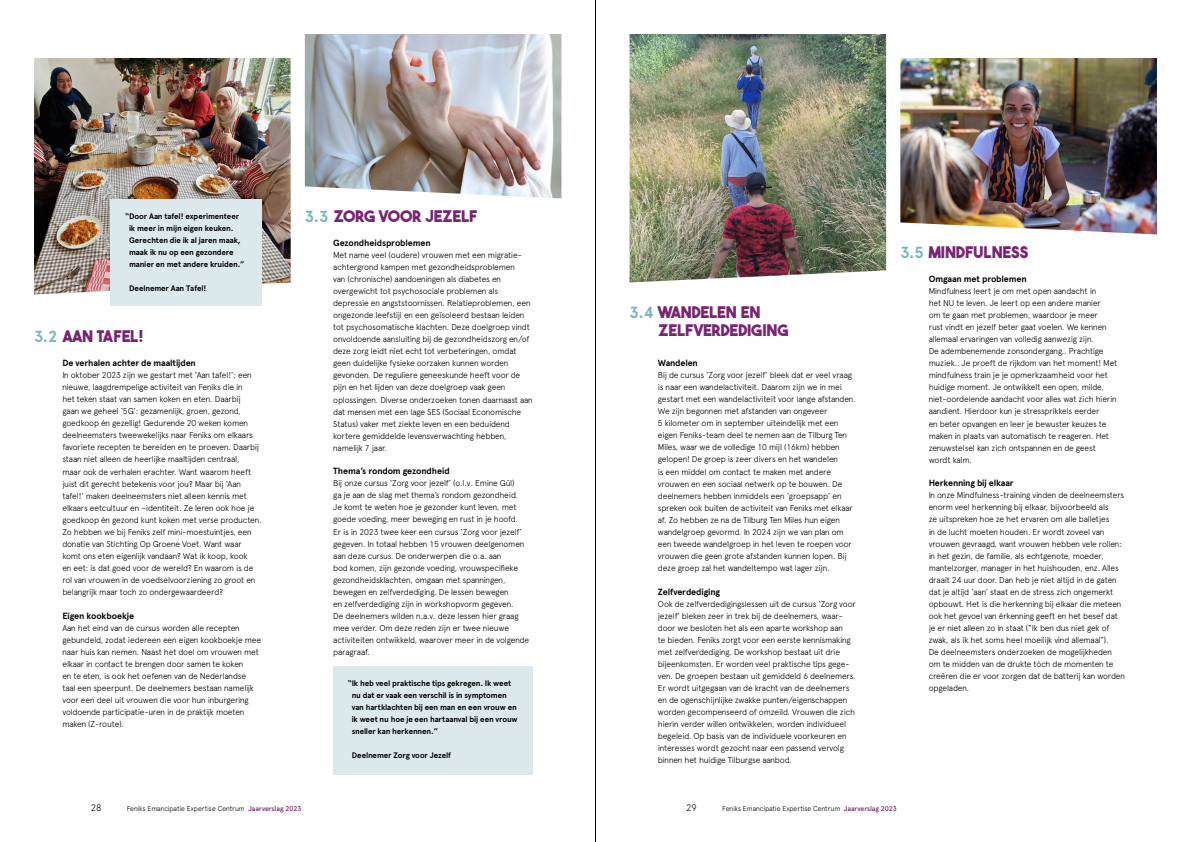
<style>
.page{position:relative;width:1191px;height:842px;background:#fff}
.page>*{position:absolute;margin:0;border:0;box-sizing:border-box;transform-origin:0 0}
.t1{font:16px/18px "THE BOLD FONT, PRO";letter-spacing:-.025em;color:#792573}
.t2{font:300 9.5px "Apercu Pro";color:#000}
.t3{font:700 9px "Apercu";letter-spacing:-.015em;color:#000}
.t4{font:300 8.5px/12px "Apercu Pro";letter-spacing:-.02em;color:#000}
.t5{font:700 8px/12px "Apercu";letter-spacing:-.015em;color:#000}
.t6{font:300 7px "Apercu Pro";letter-spacing:-.015em;color:#000}
.s1{font-family:"Apercu";font-weight:700;color:#72b6bf}
.s2{font-weight:500;color:#792573}
</style>
<div class="page">
<img style="left:34px;top:58px;width:257px;height:236px">
<img style="left:629px;top:34px;width:257px;height:248px">
<img style="left:900px;top:58px;width:257px;height:176px">
<div style="left:333px;top:666px;width:200px;height:108px;background:#dbe9ed"></div>
<div style="left:111px;top:199px;width:151px;height:107px;background:#dbe9ed"></div>
<img style="left:305px;top:34px;width:256px;height:164px">
<hr style="left:595px;top:0;width:1px;height:842px;background:#000">
<p class="t5" style="left:129px;top:211px;width:117px;text-indent:-4px">“Door Aan tafel! experimenteer ik meer in mijn eigen keuken.<br>Gerechten die ik al jaren maak, maak ik nu op een gezondere manier en met andere kruiden.”</p>
<p class="t5" style="left:129px;top:283px;width:79px">Deelnemer Aan Tafel!</p>
<h1 class="t1" style="left:34px;top:327px;width:111px"><span class="s1">3.2</span> AAN TAFEL!</h1>
<p class="t3" style="left:62px;top:358px;width:135px">De verhalen achter de maaltijden</p>
<p class="t4" style="left:62px;top:369px;width:201px">In oktober 2023 zijn we gestart met ‘Aan tafel!’; een nieuwe, laagdrempelige activiteit van Feniks die in<br>het teken staat van samen koken en eten. Daarbij<br>gaan we geheel ‘5G’: gezamenlijk, groen, gezond, goedkoop én gezellig! Gedurende 20 weken komen deelneemsters tweewekelijks naar Feniks om elkaars favoriete recepten te bereiden en te proeven. Daarbij staan niet alleen de heerlijke maaltijden centraal,<br>maar ook de verhalen erachter. Want waarom heeft juist dit gerecht betekenis voor jou? Maar bij ‘Aan tafel!’ maken deelneemsters niet alleen kennis met elkaars eetcultuur en –identiteit. Ze leren ook hoe je goedkoop én gezond kunt koken met verse producten.<br>Zo hebben we bij Feniks zelf mini-moestuintjes, een donatie van Stichting Op Groene Voet. Want waar komt ons eten eigenlijk vandaan? Wat ik koop, kook<br>en eet: is dat goed voor de wereld? En waarom is de rol van vrouwen in de voedselvoorziening zo groot en belangrijk maar toch zo ondergewaardeerd?</p>
<p class="t3" style="left:62px;top:610px;width:73px">Eigen kookboekje</p>
<p class="t4" style="left:62px;top:621px;width:200px">Aan het eind van de cursus worden alle recepten gebundeld, zodat iedereen een eigen kookboekje mee naar huis kan nemen. Naast het doel om vrouwen met elkaar in contact te brengen door samen te koken<br>en te eten, is ook het oefenen van de Nederlandse taal een speerpunt. De deelnemers bestaan namelijk voor een deel uit vrouwen die voor hun inburgering voldoende participatie-uren in de praktijk moeten maken (Z-route).</p>
<h1 class="t1" style="left:305px;top:207px;width:175px"><span class="s1">3.3</span> ZORG VOOR JEZELF</h1>
<p class="t3" style="left:333px;top:238px;width:99px">Gezondheidsproblemen</p>
<p class="t4" style="left:333px;top:249px;width:201px">Met name veel (oudere) vrouwen met een migratie&shy;achtergrond kampen met gezondheidsproblemen<br>van (chronische) aandoeningen als diabetes en overgewicht tot psychosociale problemen als depressie en angststoornissen. Relatieproblemen, een ongezonde leefstijl en een geïsoleerd bestaan leiden tot psychosomatische klachten. Deze doelgroep vindt onvoldoende aansluiting bij de gezondheidszorg en/of deze zorg leidt niet echt tot verbeteringen, omdat geen duidelijke fysieke oorzaken kunnen worden gevonden. De reguliere geneeskunde heeft voor de pijn en het lijden van deze doelgroep vaak geen oplossingen. Diverse onderzoeken tonen daarnaast aan dat mensen met een lage SES (Sociaal Economische Status) vaker met ziekte leven en een beduidend kortere gemiddelde levensverwachting hebben, namelijk 7 jaar.</p>
<p class="t3" style="left:333px;top:466px;width:118px">Thema’s rondom gezondheid</p>
<p class="t4" style="left:333px;top:477px;width:198px">Bij onze cursus ‘Zorg voor jezelf’ (o.l.v. Emine Gül)<br>ga je aan de slag met thema’s rondom gezondheid.<br>Je komt te weten hoe je gezonder kunt leven, met goede voeding, meer beweging en rust in je hoofd.<br>Er is in 2023 twee keer een cursus ‘Zorg voor jezelf’ gegeven. In totaal hebben 15 vrouwen deelgenomen aan deze cursus. De onderwerpen die o.a. aan<br>bod komen, zijn gezonde voeding, vrouwspecifieke gezondheidsklachten, omgaan met spanningen, bewegen en zelfverdediging. De lessen bewegen<br>en zelfverdediging zijn in workshopvorm gegeven.<br>De deelnemers wilden n.a.v. deze lessen hier graag mee verder. Om deze reden zijn er twee nieuwe activiteiten ontwikkeld, waarover meer in de volgende paragraaf.</p>
<p class="t5" style="left:352px;top:678px;width:167px;text-indent:-4px">“Ik heb veel praktische tips gekregen. Ik weet nu dat er vaak een verschil is in symptomen van hartklachten bij een man en een vrouw en ik weet nu hoe je een hartaanval bij een vrouw sneller kan herkennen.”</p>
<p class="t5" style="left:352px;top:750px;width:101px">Deelnemer Zorg voor Jezelf</p>
<h1 class="t1" style="left:658px;top:303px;width:132px;text-indent:-28px"><span class="s1">3.4</span> WANDELEN EN<br>ZELFVERDEDIGING</h1>
<p class="t3" style="left:658px;top:358px;width:42px">Wandelen</p>
<p class="t4" style="left:658px;top:369px;width:199px">Bij de cursus ‘Zorg voor jezelf’ bleek dat er veel vraag is naar een wandelactiviteit. Daarom zijn we in mei gestart met een wandelactiviteit voor lange afstanden.<br>We zijn begonnen met afstanden van ongeveer<br>5 kilometer om in september uiteindelijk met een eigen Feniks-team deel te nemen aan de Tilburg Ten Miles, waar we de volledige 10 mijl (16km) hebben gelopen! De groep is zeer divers en het wandelen<br>is een middel om contact te maken met andere vrouwen en een sociaal netwerk op te bouwen. De deelnemers hebben inmiddels een ‘groepsapp’ en spreken ook buiten de activiteit van Feniks met elkaar af. Zo hebben ze na de Tilburg Ten Miles hun eigen wandelgroep gevormd. In 2024 zijn we van plan om een tweede wandelgroep in het leven te roepen voor vrouwen die geen grote afstanden kunnen lopen. Bij deze groep zal het wandeltempo wat lager zijn.</p>
<p class="t3" style="left:658px;top:586px;width:64px">Zelfverdediging</p>
<p class="t4" style="left:658px;top:597px;width:199px">Ook de zelfverdedigingslessen uit de cursus ‘Zorg voor jezelf’ bleken zeer in trek bij de deelnemers, waar&shy;door we besloten het als een aparte workshop aan<br>te bieden. Feniks zorgt voor een eerste kennismaking met zelfverdediging. De workshop bestaat uit drie bijeenkomsten. Er worden veel praktische tips gege&shy;ven. De groepen bestaan uit gemiddeld 6 deelnemers.<br>Er wordt uitgegaan van de kracht van de deelnemers en de ogenschijnlijke zwakke punten/eigenschappen worden gecompenseerd of omzeild. Vrouwen die zich hierin verder willen ontwikkelen, worden individueel begeleid. Op basis van de individuele voorkeuren en interesses wordt gezocht naar een passend vervolg binnen het huidige Tilburgse aanbod.</p>
<h1 class="t1" style="left:900px;top:243px;width:130px"><span class="s1">3.5</span> MINDFULNESS</h1>
<p class="t3" style="left:928px;top:274px;width:99px">Omgaan met problemen</p>
<p class="t4" style="left:928px;top:285px;width:190px">Mindfulness leert je om met open aandacht in<br>het NU te leven. Je leert op een andere manier<br>om te gaan met problemen, waardoor je meer<br>rust vindt en jezelf beter gaat voelen. We kennen allemaal ervaringen van volledig aanwezig zijn.<br>De adembenemende zonsondergang.. Prachtige muziek.. Je proeft de rijkdom van het moment! Met mindfulness train je je opmerkzaamheid voor het huidige moment. Je ontwikkelt een open, milde, niet-oordelende aandacht voor alles wat zich hierin aandient. Hierdoor kun je stressprikkels eerder<br>en beter opvangen en leer je bewuster keuzes te maken in plaats van automatisch te reageren. Het zenuwstelsel kan zich ontspannen en de geest wordt kalm.</p>
<p class="t3" style="left:928px;top:478px;width:86px">Herkenning bij elkaar</p>
<p class="t4" style="left:928px;top:489px;width:198px">In onze Mindfulness-training vinden de deelneemsters enorm veel herkenning bij elkaar, bijvoorbeeld als<br>ze uitspreken hoe ze het ervaren om alle balletjes<br>in de lucht moeten houden. Er wordt zoveel van vrouwen gevraagd, want vrouwen hebben vele rollen: in het gezin, de familie, als echtgenote, moeder, mantelzorger, manager in het huishouden, enz. Alles draait 24 uur door. Dan heb je niet altijd in de gaten dat je altijd ‘aan’ staat en de stress zich ongemerkt opbouwt. Het is die herkenning bij elkaar die meteen ook het gevoel van érkenning geeft en het besef dat je er niet alleen zo in staat (“Ik ben dus niet gek of zwak, als ik het soms heel moeilijk vind allemaal”).<br>De deelneemsters onderzoeken de mogelijkheden om te midden van de drukte tóch de momenten te creëren die er voor zorgen dat de batterij kan worden opgeladen.</p>
<p class="t2" style="left:91px;top:800px;width:12px">28</p>
<p class="t6" style="left:127px;top:803px;width:176px">Feniks Emancipatie Expertise Centrum <span class="s2">Jaarverslag 2023</span></p>
<p class="t2" style="left:686px;top:800px;width:12px">29</p>
<p class="t6" style="left:722px;top:803px;width:176px">Feniks Emancipatie Expertise Centrum <span class="s2">Jaarverslag 2023</span></p>
</div>
